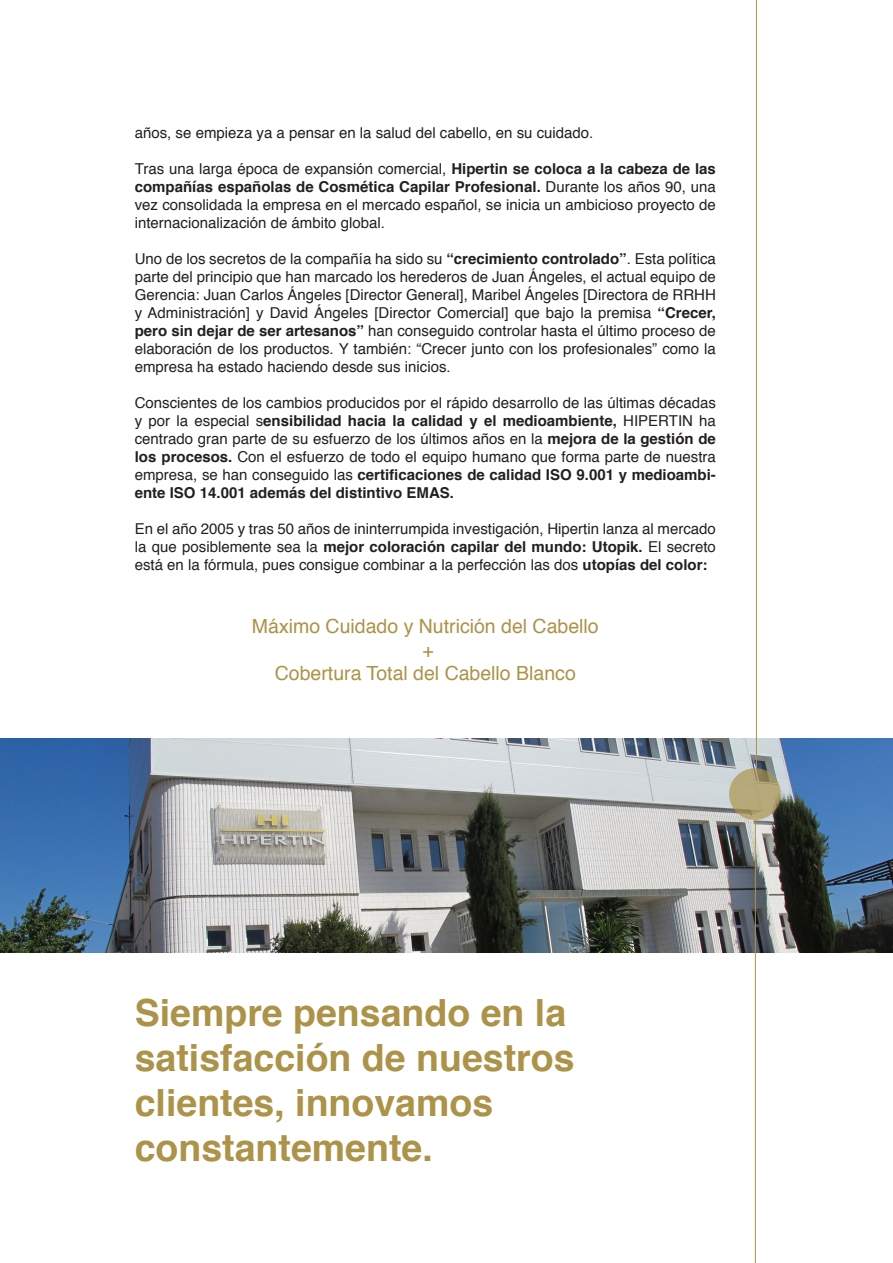
<style>
.page{position:relative;width:893px;height:1263px;background:#fff}
.page>*{position:absolute;margin:0;border:0;box-sizing:border-box;transform-origin:0 0}
.t1{font:700 37.5px "Helvetica";color:#ac9349}
.t2{font:19.5px "Helvetica";color:#ab9349}
.t3{font:15px/18px "Helvetica";color:#231f20;text-align:justify}
.s1{font-weight:700}
</style>
<div class="page">
<img style="left:0;top:739px;width:893px;height:214px">
<svg style="left:729px;top:768px;width:52px;height:52px;background:#b0a374"></svg>
<hr style="left:756px;top:0;width:1px;height:768px;background:#ab9349">
<hr style="left:755px;top:820px;width:1px;height:443px;background:#ab9349">
<p class="t3" style="left:135px;top:124px;width:460px">años, se empieza ya a pensar en la salud del cabello, en su cuidado.</p>
<p class="t3" style="left:135px;top:160px;width:583px">Tras una larga época de expansión comercial, <span class="s1">Hipertin se coloca a la cabeza de las compañías españolas de Cosmética Capilar Profesional.</span> Durante los años 90, una vez consolidada la empresa en el mercado español, se inicia un ambicioso proyecto de internacionalización de ámbito global.</p>
<p class="t3" style="left:135px;top:250px;width:583px">Uno de los secretos de la compañía ha sido su <span class="s1">“crecimiento controlado”</span>. Esta política parte del principio que han marcado los herederos de Juan Ángeles, el actual equipo de Gerencia: Juan Carlos Ángeles [Director General], Maribel Ángeles [Directora de RRHH y Administración] y David Ángeles [Director Comercial] que bajo la premisa <span class="s1">“Crecer, pero sin dejar de ser artesanos”</span> han conseguido controlar hasta el último proceso de elaboración de los productos. Y también: “Crecer junto con los profesionales” como la empresa ha estado haciendo desde sus inicios.</p>
<p class="t3" style="left:135px;top:394px;width:583px">Conscientes de los cambios producidos por el rápido desarrollo de las últimas décadas y por la especial s<span class="s1">ensibilidad hacia la calidad y el medioambiente,</span> HIPERTIN ha centrado gran parte de su esfuerzo de los últimos años en la <span class="s1">mejora de la gestión de los procesos.</span> Con el esfuerzo de todo el equipo humano que forma parte de nuestra empresa, se han conseguido las <span class="s1">certificaciones de calidad ISO 9.001 y medioambi&shy;ente ISO 14.001 además del distintivo EMAS.</span></p>
<p class="t3" style="left:135px;top:520px;width:583px">En el año 2005 y tras 50 años de ininterrumpida investigación, Hipertin lanza al mercado la que posiblemente sea la <span class="s1">mejor coloración capilar del mundo: Utopik.</span> El secreto está en la fórmula, pues consigue combinar a la perfección las dos <span class="s1">utopías del color:</span></p>
<p class="t2" style="left:252px;top:611px;width:348px">Máximo Cuidado y Nutrición del Cabello</p>
<p class="t2" style="left:422px;top:635px;width:13px">+</p>
<p class="t2" style="left:275px;top:658px;width:302px">Cobertura Total del Cabello Blanco</p>
<p class="t1" style="left:135px;top:983px;width:433px">Siempre pensando en la</p>
<p class="t1" style="left:135px;top:1028px;width:441px">satisfacción de nuestros</p>
<p class="t1" style="left:135px;top:1073px;width:360px">clientes, innovamos</p>
<p class="t1" style="left:135px;top:1118px;width:299px">constantemente.</p>
</div>
